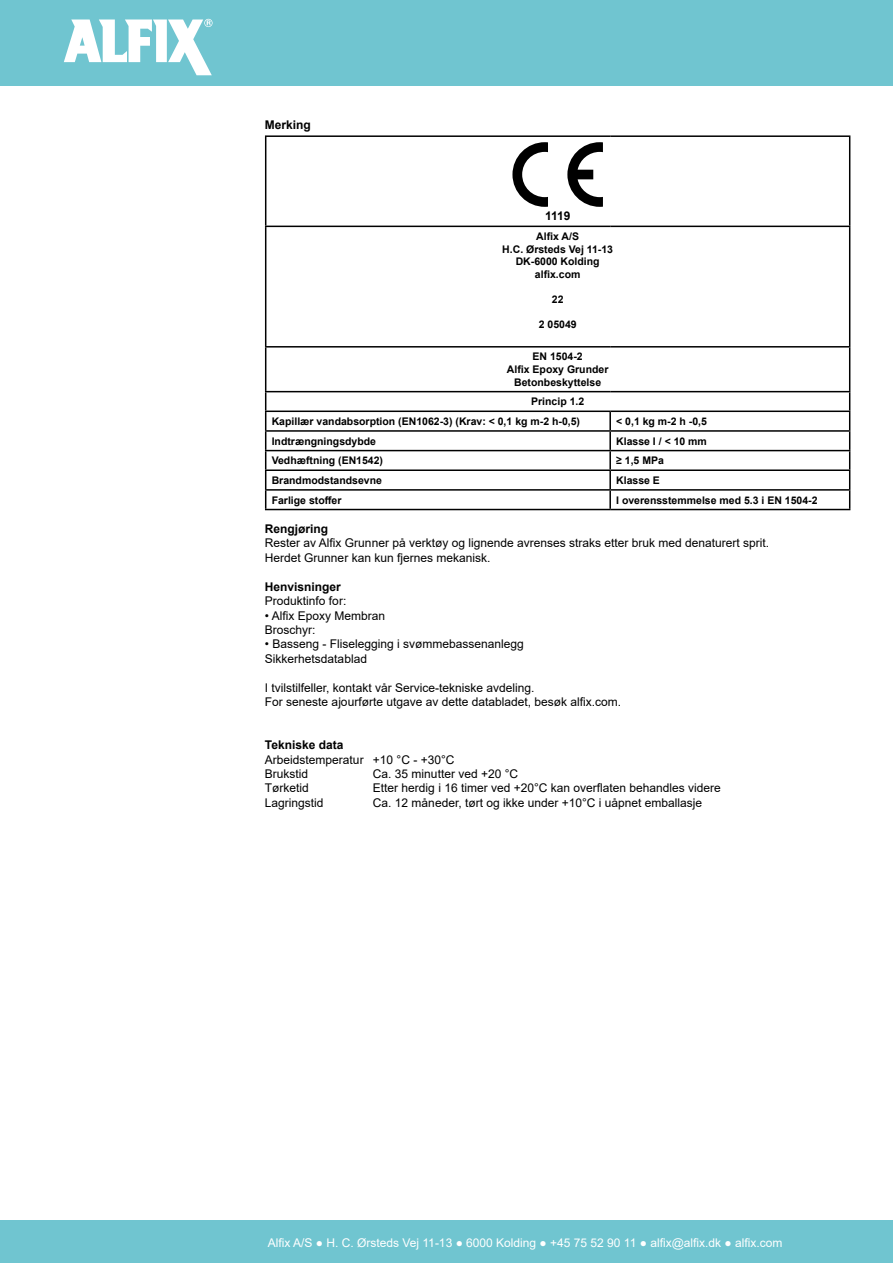
<style>
.page{position:relative;width:893px;height:1263px;background:#fff}
.page>*{position:absolute;margin:0;border:0;box-sizing:border-box;transform-origin:0 0}
.Brødtekst{font:12px "Arial";color:#000}
.t1{font:12px "Arial";color:#fff}
.Brødtekst-2{font:700 12px "Arial";color:#000}
.Brødtekst-3{font:700 10.5px "Arial";color:#000}
</style>
<div class="page">
<div style="left:0;top:0;width:893px;height:85px;background:#70c5d0"></div>
<div style="left:0;top:1220px;width:893px;height:43px;background:#70c5d0"></div>
<svg style="left:64px;top:19px;width:149px;height:56px"></svg>
<hr style="left:265px;top:135px;width:345px;height:2px;background:#000">
<hr style="left:265px;top:137px;width:1px;height:89px;background:#000">
<hr style="left:610px;top:135px;width:240px;height:2px;background:#000">
<hr style="left:849px;top:137px;width:1px;height:89px;background:#000">
<hr style="left:265px;top:226px;width:345px;height:1px;background:#000">
<hr style="left:265px;top:227px;width:1px;height:119px;background:#000">
<hr style="left:610px;top:226px;width:240px;height:1px;background:#000">
<hr style="left:849px;top:227px;width:1px;height:119px;background:#000">
<hr style="left:265px;top:346px;width:345px;height:2px;background:#000">
<hr style="left:265px;top:348px;width:1px;height:43px;background:#000">
<hr style="left:610px;top:346px;width:240px;height:2px;background:#000">
<hr style="left:849px;top:348px;width:1px;height:43px;background:#000">
<hr style="left:265px;top:391px;width:345px;height:1px;background:#000">
<hr style="left:610px;top:391px;width:240px;height:1px;background:#000">
<hr style="left:265px;top:410px;width:345px;height:2px;background:#000">
<hr style="left:610px;top:410px;width:240px;height:2px;background:#000">
<hr style="left:265px;top:430px;width:345px;height:2px;background:#000">
<hr style="left:610px;top:430px;width:240px;height:2px;background:#000">
<hr style="left:265px;top:450px;width:345px;height:1px;background:#000">
<hr style="left:610px;top:450px;width:240px;height:1px;background:#000">
<hr style="left:265px;top:469px;width:345px;height:2px;background:#000">
<hr style="left:610px;top:469px;width:240px;height:2px;background:#000">
<hr style="left:265px;top:489px;width:345px;height:2px;background:#000">
<svg style="left:265px;top:392px;width:1px;height:117px"></svg>
<hr style="left:610px;top:489px;width:240px;height:2px;background:#000">
<svg style="left:609px;top:412px;width:2px;height:97px"></svg>
<svg style="left:849px;top:392px;width:1px;height:117px"></svg>
<hr style="left:265px;top:509px;width:345px;height:1px;background:#000">
<hr style="left:610px;top:509px;width:240px;height:1px;background:#000">
<svg style="left:512px;top:142px;width:36px;height:65px"></svg>
<svg style="left:567px;top:142px;width:36px;height:65px"></svg>
<p class="Brødtekst-2" style="left:265px;top:117px;width:48px">Merking</p>
<p class="Brødtekst-2" style="left:545px;top:208px;width:27px">1119</p>
<p class="Brødtekst-3" style="left:536px;top:229px;width:44px">Alfix A/S</p>
<p class="Brødtekst-3" style="left:502px;top:241px;width:112px">H.C. Ørsteds Vej 11-13</p>
<p class="Brødtekst-3" style="left:516px;top:254px;width:86px">DK-6000 Kolding</p>
<p class="Brødtekst-3" style="left:535px;top:267px;width:47px">alfix.com</p>
<p class="Brødtekst-3" style="left:552px;top:292px;width:13px">22</p>
<p class="Brødtekst-3" style="left:539px;top:317px;width:39px">2 05049</p>
<p class="Brødtekst-3" style="left:533px;top:349px;width:52px">EN 1504-2</p>
<p class="Brødtekst-3" style="left:507px;top:362px;width:103px">Alfix Epoxy Grunder</p>
<p class="Brødtekst-3" style="left:514px;top:375px;width:88px">Betonbeskyttelse</p>
<p class="Brødtekst-3" style="left:531px;top:394px;width:55px">Princip 1.2</p>
<p class="Brødtekst-3" style="left:272px;top:414px;width:310px">Kapillær vandabsorption (EN1062-3) (Krav: &lt; 0,1 kg m-2 h-0,5)</p>
<p class="Brødtekst-3" style="left:616px;top:414px;width:92px">&lt; 0,1 kg m-2 h -0,5</p>
<p class="Brødtekst-3" style="left:272px;top:433px;width:106px">Indtrængningsdybde</p>
<p class="Brødtekst-3" style="left:616px;top:433px;width:92px">Klasse I / &lt; 10 mm</p>
<p class="Brødtekst-3" style="left:272px;top:453px;width:113px">Vedhæftning (EN1542)</p>
<p class="Brødtekst-3" style="left:616px;top:453px;width:49px">≥ 1,5 MPa</p>
<p class="Brødtekst-3" style="left:272px;top:473px;width:112px">Brandmodstandsevne</p>
<p class="Brødtekst-3" style="left:616px;top:473px;width:45px">Klasse E</p>
<p class="Brødtekst-3" style="left:272px;top:492px;width:71px">Farlige stoffer</p>
<p class="Brødtekst-3" style="left:616px;top:492px;width:203px">I overensstemmelse med 5.3 i EN 1504-2</p>
<p class="Brødtekst-2" style="left:265px;top:520px;width:65px">Rengjøring</p>
<p class="Brødtekst" style="left:265px;top:535px;width:506px">Rester av Alfix Grunner på verktøy og lignende avrenses straks etter bruk med denaturert sprit.</p>
<p class="Brødtekst" style="left:265px;top:549px;width:227px">Herdet Grunner kan kun fjernes mekanisk.</p>
<p class="Brødtekst-2" style="left:265px;top:578px;width:78px">Henvisninger</p>
<p class="Brødtekst" style="left:265px;top:593px;width:83px">Produktinfo for:</p>
<p class="Brødtekst" style="left:265px;top:607px;width:122px">• Alfix Epoxy Membran</p>
<p class="Brødtekst" style="left:265px;top:621px;width:52px">Broschyr:</p>
<p class="Brødtekst" style="left:265px;top:636px;width:260px">• Basseng - Fliselegging i svømmebassenanlegg</p>
<p class="Brødtekst" style="left:265px;top:650px;width:104px">Sikkerhetsdatablad</p>
<p class="Brødtekst" style="left:265px;top:679px;width:271px">I tvilstilfeller, kontakt vår Service-tekniske avdeling.</p>
<p class="Brødtekst" style="left:265px;top:693px;width:358px">For seneste ajourførte utgave av dette databladet, besøk alfix.com.</p>
<p class="Brødtekst-2" style="left:265px;top:736px;width:80px">Tekniske data</p>
<p class="Brødtekst" style="left:265px;top:751px;width:191px">Arbeidstemperatur +10 °C - +30°C</p>
<p class="Brødtekst" style="left:265px;top:765px;width:45px">Brukstid</p>
<p class="Brødtekst" style="left:373px;top:765px;width:147px">Ca. 35 minutter ved +20 °C</p>
<p class="Brødtekst" style="left:265px;top:780px;width:46px">Tørketid</p>
<p class="Brødtekst" style="left:373px;top:780px;width:349px">Etter herdig i 16 timer ved +20°C kan overflaten behandles videre</p>
<p class="Brødtekst" style="left:265px;top:794px;width:60px">Lagringstid</p>
<p class="Brødtekst" style="left:373px;top:794px;width:331px">Ca. 12 måneder, tørt og ikke under +10°C i uåpnet emballasje</p>
<p class="t1" style="left:268px;top:1234px;width:516px">Alfix A/S ● H. C. Ørsteds Vej 11-13 ● 6000 Kolding ● +45 75 52 90 11 ● alfix@alfix.dk ● alfix.com</p>
</div>
